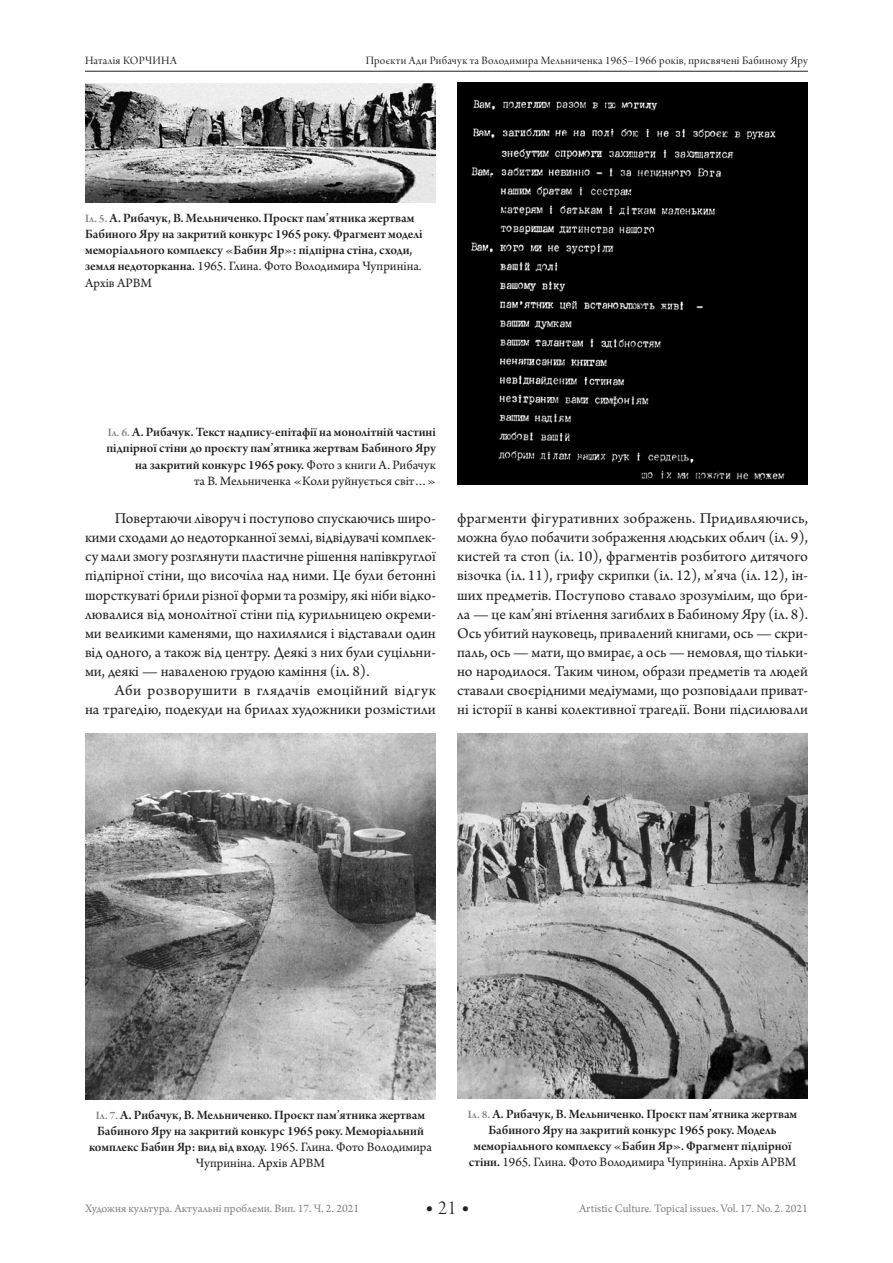
<style>
.page{position:relative;width:893px;height:1263px;background:#fff}
.page>*{position:absolute;margin:0;border:0;box-sizing:border-box;transform-origin:0 0}
.t1{font:22.5px "Arno Pro";color:#231f20}
.Body_text_УКР__10_5{font:15.75px/19.2px "Arno Pro";letter-spacing:.005em;color:#231f20;text-align:justify}
.Подпись_илл__9_pt{font:13.5px/16.2px "Arno Pro Smbd Subhead";color:#231f20;text-align:center}
.t2{font:12px "Arno Pro";color:#808285}
.t3{font:12px "Arno Pro Display";letter-spacing:.025em;color:#231f20}
.s1{font-size:12px;color:#808285}
.s2{font-family:"Arno Pro"}
.s3{font-family:"Arno Pro Light Display";font-size:21px}
</style>
<div class="page">
<hr style="left:85px;top:71px;width:723px;height:1px;background:#231f20">
<img style="left:85px;top:84px;width:351px;height:119px">
<img style="left:457px;top:83px;width:351px;height:402px">
<img style="left:85px;top:733px;width:351px;height:366px">
<img style="left:457px;top:733px;width:351px;height:365px">
<p class="t3" style="left:85px;top:53px;width:93px">Наталія КОРЧИНА</p>
<p class="t3" style="left:366px;top:53px;width:444px">Проєкти Ади Рибачук та Володимира Мельниченка 1965–1966 років, присвячені Бабиному Яру</p>
<p class="Подпись_илл__9_pt" style="left:85px;top:210px;width:339px;text-align:left"><span class="s1">Іл. 5.</span> А. Рибачук, В. Мельниченко. Проєкт пам’ятника жертвам Бабиного Яру на закритий конкурс 1965 року. Фрагмент моделі меморіального комплексу «Бабин Яр»: підпірна стіна, сходи, земля недоторканна. <span class="s2">1965. Глина. Фото Володимира Чуприніна.<br>Архів АРВМ</span></p>
<p class="Подпись_илл__9_pt" style="left:106px;top:425px;width:331px;text-align:right"><span class="s1">Іл. 6.</span> А. Рибачук. Текст надпису-епітафії на монолітній частині підпірної стіни до проєкту пам’ятника жертвам Бабиного Яру на закритий конкурс 1965 року. <span class="s2">Фото з книги А. Рибачук<br>та В. Мельниченка «Коли руйнується світ…»</span></p>
<p class="Body_text_УКР__10_5" style="left:85px;top:509px;width:352px;text-indent:30px">Повертаючи ліворуч і поступово спускаючись широ&shy;кими сходами до недоторканної землі, відвідувачі комплек&shy;су мали змогу розглянути пластичне рішення напівкруглої підпірної стіни, що височіла над ними. Це були бетонні шорсткуваті брили різної форми та розміру, які ніби відко&shy;лювалися від монолітної стіни під курильницею окреми&shy;ми великими каменями, що нахилялися і відставали один від одного, а також від центру. Деякі з них були суцільни&shy;ми, деякі — наваленою грудою каміння (іл. 8).</p>
<p class="Body_text_УКР__10_5" style="left:85px;top:682px;width:352px;text-align:right">Аби розворушити в глядачів емоційний відгук<br>на трагедію, подекуди на брилах художники розмістили</p>
<p class="Body_text_УКР__10_5" style="left:457px;top:509px;width:352px">фрагменти фігуративних зображень. Придивляючись, можна було побачити зображення людських облич (іл. 9), кистей та стоп (іл. 10), фрагментів розбитого дитячого візочка (іл. 11), грифу скрипки (іл. 12), м’яча (іл. 12), ін&shy;ших предметів. Поступово ставало зрозумілим, що бри&shy;ла — це кам’яні втілення загиблих в Бабиному Яру (іл. 8).<br>Ось убитий науковець, привалений книгами, ось — скри&shy;паль, ось — мати, що вмирає, а ось — немовля, що тільки&shy;но народилося. Таким чином, образи предметів та людей ставали своєрідними медіумами, що розповідали приват&shy;ні історії в канві колективної трагедії. Вони підсилювали</p>
<p class="Подпись_илл__9_pt" style="left:89px;top:1107px;width:344px"><span class="s1">Іл. 7.</span> А. Рибачук, В. Мельниченко. Проєкт пам’ятника жертвам Бабиного Яру на закритий конкурс 1965 року. Меморіальний комплекс Бабин Яр: вид від входу. <span class="s2">1965. Глина. Фото Володимира Чуприніна. Архів АРВМ</span></p>
<p class="Подпись_илл__9_pt" style="left:468px;top:1106px;width:331px"><span class="s1">Іл. 8.</span> А. Рибачук, В. Мельниченко. Проєкт пам’ятника жертвам Бабиного Яру на закритий конкурс 1965 року. Модель меморіального комплексу «Бабин Яр». Фрагмент підпірної стіни. <span class="s2">1965. Глина. Фото Володимира Чуприніна. Архів АРВМ</span></p>
<h1 class="t1" style="left:425px;top:1193px;width:46px">• <span class="s3">21</span> •</h1>
<p class="t2" style="left:85px;top:1201px;width:276px">Художня культура. Актуальні проблеми. Вип. 17. Ч. 2. 2021</p>
<p class="t2" style="left:579px;top:1201px;width:230px">Artistic Culture. Topical issues. Vol. 17. No. 2. 2021</p>
</div>
